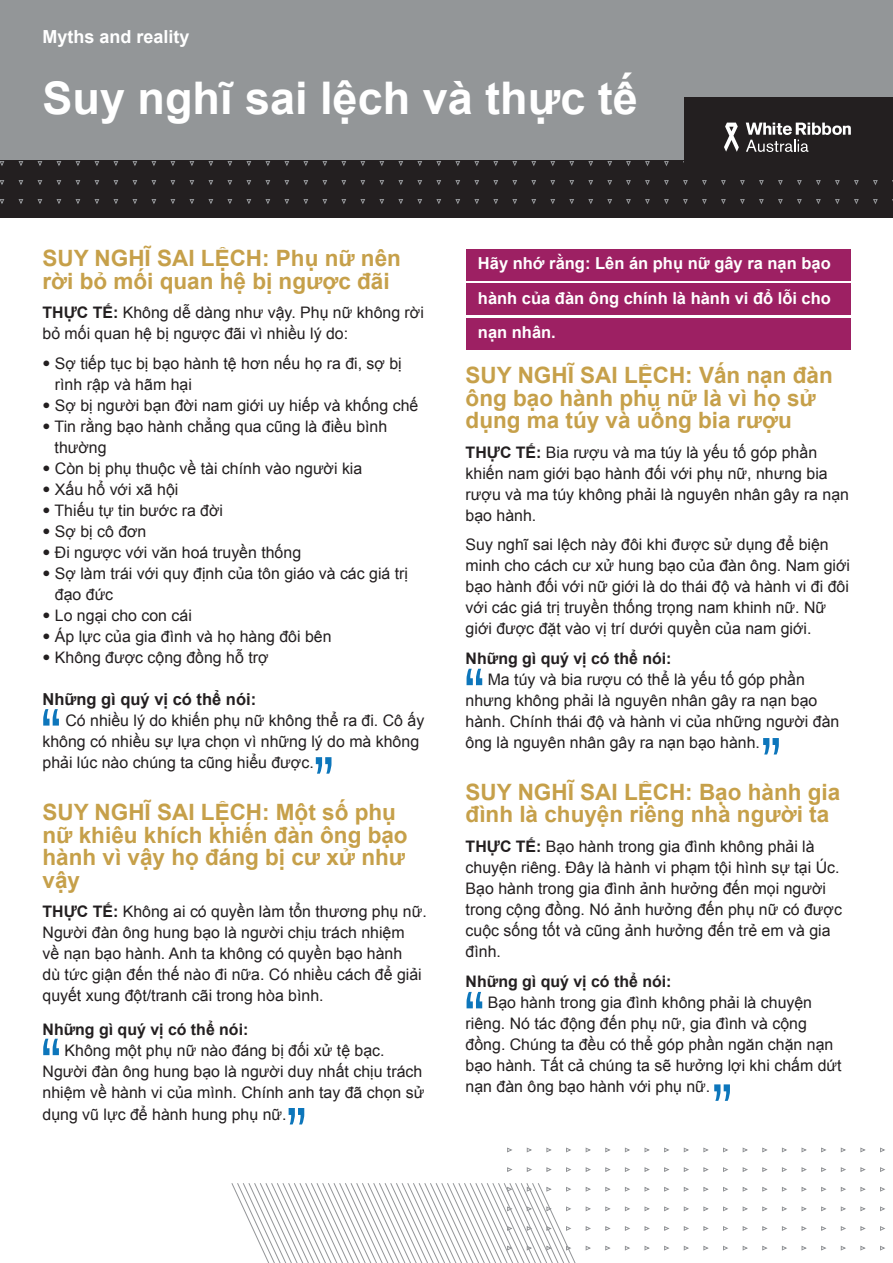
<style>
.page{position:relative;width:893px;height:1263px;background:#fff}
.page>*{position:absolute;margin:0;border:0;box-sizing:border-box;transform-origin:0 0}
.t1{font:61.5px "Akzidenz Grotesk";color:#0d76bb}
.t2{font:700 45px "Arial";color:#fff}
.t3{font:700 22.5px/22.5px "Arial";color:#c6a04a}
.t4{font:700 18px "Arial";color:#fff}
.t5{font:700 16.5px/34.5px "Arial";color:#fff;text-align:justify}
.t6{font:700 16.5px "Arial";color:#231f20}
.t7{font:15.9px/21px "Arial";color:#231f20}
.t8{font:700 15.9px "Arial";color:#231f20}
.s1{font-weight:700}
.s2{font-family:"Akzidenz Grotesk"}
</style>
<div class="page">
<div style="left:466px;top:319px;width:384px;height:31px;background:#9d2063"></div>
<div style="left:0;top:0;width:893px;height:161px;background:#939698"></div>
<div style="left:0;top:160px;width:893px;height:58px;background:#231f20"></div>
<svg style="left:0;top:161px;width:612px;height:43px"></svg>
<svg style="left:626px;top:161px;width:267px;height:43px"></svg>
<div style="left:684px;top:98px;width:209px;height:70px;background:#231f20"></div>
<svg style="left:746px;top:123px;width:105px;height:29px"></svg>
<svg style="left:724px;top:123px;width:15px;height:29px"></svg>
<div style="left:466px;top:250px;width:384px;height:31px;background:#9d2063"></div>
<div style="left:466px;top:284px;width:384px;height:31px;background:#9d2063"></div>
<svg style="left:231px;top:1148px;width:654px;height:115px"></svg>
<p class="t4" style="left:43px;top:25px;width:149px">Myths and reality</p>
<p class="t2" style="left:43px;top:68px;width:597px">Suy nghĩ sai lệch và thực tế</p>
<p class="t3" style="left:43px;top:248px;width:360px">SUY NGHĨ SAI LỆCH: Phụ nữ nên rời bỏ mối quan hệ bị ngược đãi</p>
<p class="t7" style="left:43px;top:302px;width:383px"><span class="s1">THỰC TẾ:</span> Không dễ dàng như vậy. Phụ nữ không rời bỏ mối quan hệ bị ngược đãi vì nhiều lý do:</p>
<p class="t7" style="left:55px;top:353px;width:346px;text-indent:-12px"><span class="s2">•</span> Sợ tiếp tục bị bạo hành tệ hơn nếu họ ra đi, sợ bị rình rập và hãm hại</p>
<p class="t7" style="left:43px;top:395px;width:377px"><span class="s2">•</span> Sợ bị người bạn đời nam giới uy hiếp và khống chế</p>
<p class="t7" style="left:55px;top:416px;width:334px;text-indent:-12px"><span class="s2">•</span> Tin rằng bạo hành chẳng qua cũng là điều bình thường</p>
<p class="t7" style="left:43px;top:458px;width:321px"><span class="s2">•</span> Còn bị phụ thuộc về tài chính vào người kia</p>
<p class="t7" style="left:43px;top:479px;width:137px"><span class="s2">•</span> Xấu hổ với xã hội</p>
<p class="t7" style="left:43px;top:500px;width:182px"><span class="s2">•</span> Thiếu tự tin bước ra đời</p>
<p class="t7" style="left:43px;top:521px;width:105px"><span class="s2">•</span> Sợ bị cô đơn</p>
<p class="t7" style="left:43px;top:542px;width:260px"><span class="s2">•</span> Đi ngược với văn hoá truyền thống</p>
<p class="t7" style="left:55px;top:563px;width:353px;text-indent:-12px"><span class="s2">•</span> Sợ làm trái với quy định của tôn giáo và các giá trị đạo đức</p>
<p class="t7" style="left:43px;top:605px;width:151px"><span class="s2">•</span> Lo ngại cho con cái</p>
<p class="t7" style="left:43px;top:626px;width:291px"><span class="s2">•</span> Áp lực của gia đình và họ hàng đôi bên</p>
<p class="t7" style="left:43px;top:647px;width:226px"><span class="s2">•</span> Không được cộng đồng hỗ trợ</p>
<p class="t6" style="left:43px;top:688px;width:215px">Những gì quý vị có thể nói:</p>
<p class="t7" style="left:43px;top:710px;width:383px;text-indent:23px">Có nhiều lý do khiến phụ nữ không thể ra đi. Cô ấy không có nhiều sự lựa chọn vì những lý do mà không phải lúc nào chúng ta cũng hiểu được.</p>
<p class="t3" style="left:43px;top:802px;width:367px">SUY NGHĨ SAI LỆCH: Một số phụ nữ khiêu khích khiến đàn ông bạo hành vì vậy họ đáng bị cư xử như vậy</p>
<p class="t7" style="left:43px;top:901px;width:386px"><span class="s1">THỰC TẾ:</span> Không ai có quyền làm tổn thương phụ nữ.<br>Người đàn ông hung bạo là người chịu trách nhiệm<br>về nạn bạo hành. Anh ta không có quyền bạo hành<br>dù tức giận đến thế nào đi nữa. Có nhiều cách để giải quyết xung đột/tranh cãi trong hòa bì nh.</p>
<p class="t8" style="left:43px;top:1019px;width:207px">Những gì quý vị có thể nói:</p>
<p class="t7" style="left:65px;top:1040px;width:322px">Không một phụ nữ nào đáng bị đối xử tệ bạc.</p>
<p class="t7" style="left:43px;top:1061px;width:381px">Người đàn ông hung bạo là người duy nhất chịu trách</p>
<p class="t7" style="left:43px;top:1082px;width:383px">nhiệm về hành vi của mình. Chính anh tay đã chọn sử</p>
<p class="t7" style="left:43px;top:1104px;width:246px">dụng vũ lực để hành hung phụ nữ.</p>
<p class="t1" style="left:39px;top:695px;width:25px">“</p>
<p class="t1" style="left:312px;top:743px;width:25px">”</p>
<p class="t1" style="left:39px;top:1025px;width:25px">“</p>
<p class="t1" style="left:284px;top:1094px;width:25px">”</p>
<p class="t5" style="left:478px;top:247px;width:355px">Hãy nhớ rằng: Lên án phụ nữ gây ra nạn bạo hành của đàn ông chính là hành vi đổ lỗi cho nạn nhân.</p>
<p class="t3" style="left:466px;top:365px;width:369px">SUY NGHĨ SAI LỆCH: Vấn nạn đàn ông bạo hành phụ nữ là vì họ sử dụng ma túy và uống bia rượu</p>
<p class="t7" style="left:466px;top:442px;width:385px"><span class="s1">THỰC TẾ:</span> Bia rượu và ma túy là yếu tố góp phần khiến nam giới bạo hành đối với phụ nữ, nhưng bia rượu và ma túy không phải là nguyên nhân gây ra nạn bạo hành.</p>
<p class="t7" style="left:466px;top:534px;width:386px">Suy nghĩ sai lệch này đôi khi được sử dụng để biện minh cho cách cư xử hung bạo của đàn ông. Nam giới bạo hành đối với nữ giới là do thái độ và hành vi đi đôi với các giá trị truyền thống trọng nam khinh nữ. Nữ giới được đặt vào vị trí dưới quyền của nam giới.</p>
<p class="t8" style="left:466px;top:647px;width:207px">Những gì quý vị có thể nói:</p>
<p class="t7" style="left:488px;top:669px;width:319px">Ma túy và bia rượu có thể là yếu tố góp phần</p>
<p class="t7" style="left:466px;top:690px;width:353px">nhưng không phải là nguyên nhân gây ra nạn bạo</p>
<p class="t7" style="left:466px;top:711px;width:375px">hành. Chính thái độ và hành vi của những người đàn</p>
<p class="t7" style="left:466px;top:732px;width:296px">ông là nguyên nhân gây ra nạn bạo hành.</p>
<p class="t3" style="left:466px;top:781px;width:376px">SUY NGHĨ SAI LỆCH: Bạo hành gia đình là chuyện riêng nhà người ta</p>
<p class="t7" style="left:466px;top:836px;width:378px"><span class="s1">THỰC TẾ:</span> Bạo hành trong gia đình không phải là chuyện riêng. Đây là hành vi phạm tội hình sự tại Úc.<br>Bạo hành trong gia đình ảnh hưởng đến mọi người trong cộng đồng. Nó ảnh hưởng đến phụ nữ có được cuộc sống tốt và cũng ảnh hưởng đến trẻ em và gia đình.</p>
<p class="t8" style="left:466px;top:970px;width:207px">Những gì quý vị có thể nói:</p>
<p class="t7" style="left:488px;top:991px;width:326px">Bạo hành trong gia đình không phải là chuyện</p>
<p class="t7" style="left:466px;top:1012px;width:343px">riêng. Nó tác động đến phụ nữ, gia đình và cộng</p>
<p class="t7" style="left:466px;top:1033px;width:369px">đồng. Chúng ta đều có thể góp phần ngăn chặn nạn</p>
<p class="t7" style="left:466px;top:1054px;width:377px">bạo hành. Tất cả chúng ta sẽ hưởng lợi khi chấm dứt</p>
<p class="t7" style="left:466px;top:1075px;width:246px">nạn đàn ông bạo hành với phụ nữ.</p>
<p class="t1" style="left:462px;top:655px;width:25px">“</p>
<p class="t1" style="left:759px;top:724px;width:25px">”</p>
<p class="t1" style="left:462px;top:978px;width:25px">“</p>
<p class="t1" style="left:710px;top:1070px;width:25px">”</p>
</div>
